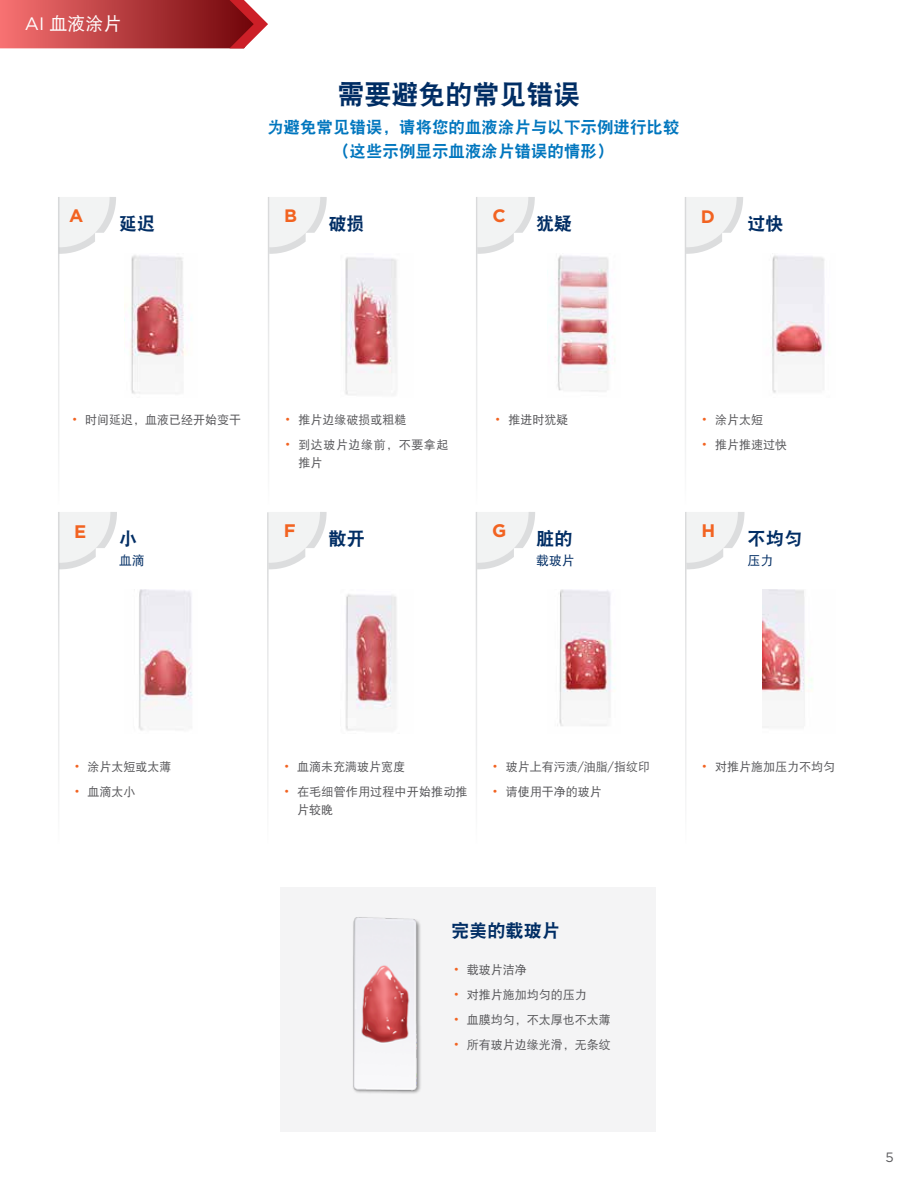
<style>
.page{position:relative;width:918px;height:1188px;background:#fff}
.page>*{position:absolute;margin:0;border:0;box-sizing:border-box;transform-origin:0 0}
.t1{font:27px "DFP Hei W9";color:#002d64}
.t2{font:18.15px "DFP Hei W9";color:#002d64}
.t3{font:700 18.15px "Gotham";color:#f26321}
.t4{font:18px "DFP Hei W9";color:#002d64}
.t5{font:18px "DFP Hei W5";color:#fff}
.t6{font:700 18px "Gotham";color:#f26321}
.t7{font:16.5px/24px "DFP Hei W9";color:#0076be;text-align:center}
.t8{font:13.5px "Gotham";color:#58585b}
.t9{font:12.75px "DFP Hei W5";color:#002d64}
.t10{font:12px/18px "DFP Hei W5";color:#58585b}
.t11{font:12px/18px "DFP Hei W5";letter-spacing:.045em;color:#58585b}
.s1{font-family:"Gotham"}
.s2{font-family:"Sim Sun";color:#f26321}
</style>
<div class="page">
<svg style="left:0;top:0;width:268px;height:48px;background:#bb4446"></svg>
<svg style="left:59px;top:197px;width:57px;height:57px"></svg>
<svg style="left:59px;top:512px;width:58px;height:58px"></svg>
<svg style="left:269px;top:197px;width:58px;height:57px"></svg>
<svg style="left:269px;top:512px;width:58px;height:58px"></svg>
<svg style="left:477px;top:197px;width:58px;height:57px"></svg>
<svg style="left:477px;top:512px;width:58px;height:58px"></svg>
<svg style="left:687px;top:512px;width:58px;height:58px"></svg>
<svg style="left:686px;top:197px;width:57px;height:57px"></svg>
<img style="left:130px;top:255px;width:62px;height:139px">
<img style="left:138px;top:590px;width:55px;height:141px">
<img style="left:555px;top:255px;width:56px;height:137px">
<img style="left:557px;top:590px;width:55px;height:136px">
<img style="left:341px;top:257px;width:56px;height:138px">
<img style="left:345px;top:594px;width:52px;height:137px">
<img style="left:771px;top:255px;width:54px;height:138px">
<img style="left:763px;top:590px;width:49px;height:138px">
<div style="left:280px;top:888px;width:376px;height:244px;background:#f4f4f5"></div>
<div style="left:352px;top:916px;width:70px;height:179px;background:#000;opacity:.45"></div>
<img style="left:354px;top:917px;width:68px;height:177px">
<h3 class="t5" style="left:25px;top:14px;width:98px"><span class="s1">AI</span> 血液涂片</h3>
<h3 class="t6" style="left:69px;top:203px;width:16px">A</h3>
<h3 class="t4" style="left:119px;top:214px;width:37px">延迟</h3>
<h1 class="t1" style="left:338px;top:80px;width:244px">需要避免的常见错误</h1>
<h3 class="t7" style="left:267px;top:115px;width:414px">为避免常见错误，请将您的血液涂片与以下示例进行比较（这些示例显示血液涂片错误的情形）</h3>
<h3 class="t6" style="left:284px;top:204px;width:14px">B</h3>
<h3 class="t4" style="left:329px;top:214px;width:37px">破损</h3>
<h3 class="t6" style="left:492px;top:204px;width:15px">C</h3>
<h3 class="t4" style="left:536px;top:214px;width:37px">犹疑</h3>
<h3 class="t6" style="left:701px;top:205px;width:16px">D</h3>
<h3 class="t4" style="left:748px;top:214px;width:37px">过快</h3>
<p class="t10" style="left:72px;top:410px;width:171px"><span class="s2">•</span> 时间延迟，血液已经开始变干</p>
<p class="t10" style="left:702px;top:410px;width:63px"><span class="s2">•</span> 涂片太短</p>
<p class="t10" style="left:702px;top:435px;width:87px"><span class="s2">•</span> 推片推速过快</p>
<p class="t10" style="left:495px;top:410px;width:75px"><span class="s2">•</span> 推进时犹疑</p>
<p class="t10" style="left:285px;top:411px;width:123px"><span class="s2">•</span> 推片边缘破损或粗糙</p>
<p class="t11" style="left:298px;top:436px;width:152px;text-indent:-14px"><span class="s2">•</span> 到达玻片边缘前，不要拿起推片</p>
<h2 class="t3" style="left:74px;top:519px;width:14px">E</h2>
<h3 class="t4" style="left:119px;top:529px;width:19px">小</h3>
<p class="t9" style="left:119px;top:553px;width:27px">血滴</p>
<h2 class="t3" style="left:284px;top:518px;width:13px">F</h2>
<h2 class="t3" style="left:492px;top:518px;width:16px">G</h2>
<h2 class="t3" style="left:702px;top:519px;width:15px">H</h2>
<h2 class="t2" style="left:329px;top:529px;width:38px">散开</h2>
<h2 class="t2" style="left:536px;top:529px;width:38px">脏的</h2>
<p class="t9" style="left:536px;top:553px;width:40px">载玻片</p>
<h2 class="t2" style="left:748px;top:529px;width:56px">不均匀</h2>
<p class="t9" style="left:748px;top:553px;width:27px">压力</p>
<p class="t10" style="left:74px;top:758px;width:99px"><span class="s2">•</span> 涂片太短或太薄</p>
<p class="t10" style="left:74px;top:782px;width:63px"><span class="s2">•</span> 血滴太小</p>
<p class="t10" style="left:284px;top:758px;width:123px"><span class="s2">•</span> 血滴未充满玻片宽度</p>
<p class="t10" style="left:297px;top:782px;width:172px;text-indent:-14px"><span class="s2">•</span> 在毛细管作用过程中开始推动推片较晚</p>
<p class="t10" style="left:492px;top:758px;width:159px"><span class="s2">•</span> 玻片上有污渍<span class="s1">/</span>油脂<span class="s1">/</span>指纹印</p>
<p class="t10" style="left:492px;top:782px;width:111px"><span class="s2">•</span> 请使用干净的玻片</p>
<h2 class="t2" style="left:451px;top:921px;width:111px">完美的载玻片</h2>
<p class="t10" style="left:453px;top:961px;width:75px"><span class="s2">•</span> 载玻片洁净</p>
<p class="t10" style="left:453px;top:986px;width:135px"><span class="s2">•</span> 对推片施加均匀的压力</p>
<p class="t10" style="left:453px;top:1010px;width:159px"><span class="s2">•</span> 血膜均匀，不太厚也不太薄</p>
<p class="t10" style="left:453px;top:1035px;width:159px"><span class="s2">•</span> 所有玻片边缘光滑，无条纹</p>
<p class="t10" style="left:702px;top:758px;width:135px"><span class="s2">•</span> 对推片施加压力不均匀</p>
<p class="t8" style="left:886px;top:1149px;width:10px">5</p>
</div>
